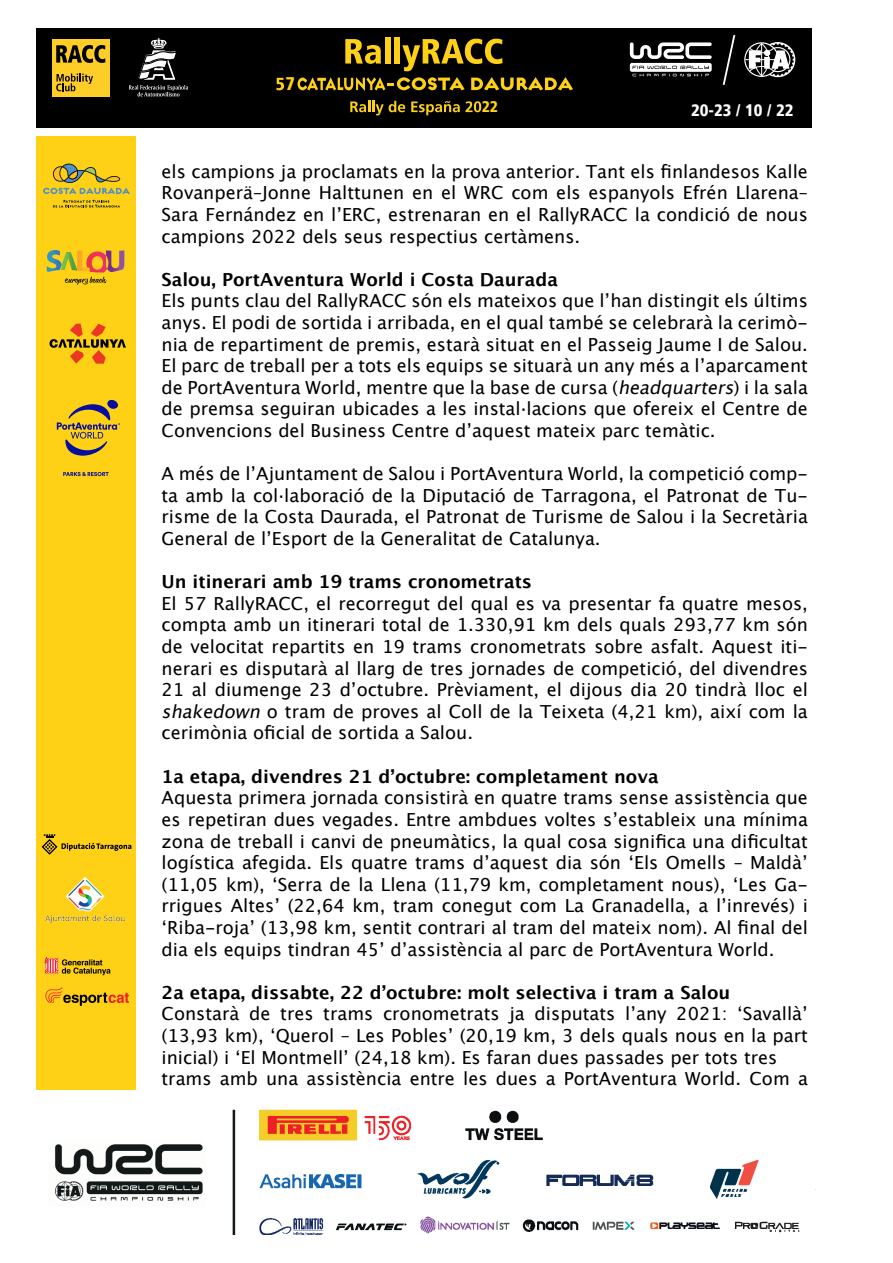
<style>
.page{position:relative;width:893px;height:1263px;background:#fff}
.page>*{position:absolute;margin:0;border:0;box-sizing:border-box;transform-origin:0 0}
.t1{font:900 condensed 18.3px "Frutiger LT";color:#fed116}
.t2{font:18px/21.6px "Lucida Grande";color:#000;text-align:justify}
.t3{font:700 18px "Lucida Grande";color:#000}
.t4{font:900 condensed 16.65px "Frutiger LT";color:#fff}
.t5{font:900 condensed 15.6px "Frutiger LT";color:#fed116}
.s1{font-style:italic}
</style>
<div class="page">
<div style="left:37px;top:28px;width:775px;height:99px;background:#000"></div>
<svg style="left:129px;top:38px;width:59px;height:59px"></svg>
<svg style="left:345px;top:39px;width:36px;height:25px"></svg>
<div style="left:385px;top:37px;width:5px;height:27px;background:#fed116"></div>
<div style="left:394px;top:37px;width:6px;height:27px;background:#fed116"></div>
<svg style="left:402px;top:39px;width:100px;height:32px"></svg>
<svg style="left:471px;top:77px;width:102px;height:13px"></svg>
<svg style="left:298px;top:77px;width:167px;height:14px"></svg>
<svg style="left:276px;top:78px;width:8px;height:12px"></svg>
<svg style="left:350px;top:101px;width:55px;height:14px"></svg>
<svg style="left:411px;top:101px;width:70px;height:14px"></svg>
<div style="left:36px;top:136px;width:99px;height:953px;background:#fed116"></div>
<svg style="left:49px;top:324px;width:77px;height:40px"></svg>
<svg style="left:45px;top:958px;width:65px;height:17px"></svg>
<svg style="left:45px;top:987px;width:84px;height:19px"></svg>
<img style="left:45px;top:865px;width:91px;height:74px">
<svg style="left:42px;top:834px;width:89px;height:21px"></svg>
<div style="left:52px;top:39px;width:58px;height:58px;background:#ffcd27"></div>
<svg style="left:56px;top:45px;width:49px;height:18px"></svg>
<svg style="left:56px;top:73px;width:37px;height:18px"></svg>
<div style="left:744px;top:42px;width:35px;height:35px;border:1px solid #fff;border-radius:50%"></div>
<hr style="left:745px;top:59px;width:33px;height:1px;background:#fff">
<svg style="left:748px;top:42px;width:48px;height:36px"></svg>
<svg style="left:630px;top:63px;width:82px;height:9px"></svg>
<svg style="left:630px;top:42px;width:82px;height:17px"></svg>
<svg style="left:632px;top:66px;width:77px;height:10px"></svg>
<svg style="left:57px;top:400px;width:63px;height:56px"></svg>
<svg style="left:63px;top:472px;width:46px;height:4px"></svg>
<svg style="left:723px;top:35px;width:12px;height:50px"></svg>
<img style="left:55px;top:1109px;width:761px;height:126px">
<svg style="left:53px;top:200px;width:67px;height:8px"></svg>
<svg style="left:43px;top:164px;width:87px;height:30px"></svg>
<svg style="left:47px;top:250px;width:77px;height:35px"></svg>
<p class="t1" style="left:285px;top:73px;width:11px">7</p>
<p class="t5" style="left:482px;top:97px;width:18px">22</p>
<p class="t4" style="left:691px;top:100px;width:104px">20-23 / 10 / 22</p>
<p class="t2" style="left:162px;top:161px;width:648px">els campions ja proclamats en la prova anterior. Tant els finlandesos Kalle Rovanperä–Jonne Halttunen en el WRC com els espanyols Efrén Llarena– Sara Fernández en l’ERC, estrenaran en el RallyRACC la condició de nous campions 2022 dels seus respectius certàmens.</p>
<p class="t3" style="left:162px;top:265px;width:398px">Salou, PortAventura World i Costa Daurada</p>
<p class="t2" style="left:162px;top:290px;width:648px">Els punts clau del RallyRACC són els mateixos que l’han distingit els últims anys. El podi de sortida i arribada, en el qual també se celebrarà la cerimò&shy;nia de repartiment de premis, estarà situat en el Passeig Jaume I de Salou.<br>El parc de treball per a tots els equips se situarà un any més a l’aparcament de PortAventura World, mentre que la base de cursa (<span class="s1">headquarters</span>) i la sala de premsa seguiran ubicades a les instal·lacions que ofereix el Centre de Convencions del Business Centre d’aquest mateix parc temàtic.</p>
<p class="t2" style="left:162px;top:463px;width:648px">A més de l’Ajuntament de Salou i PortAventura World, la competició comp&shy;ta amb la col·laboració de la Diputació de Tarragona, el Patronat de Tu&shy;risme de la Costa Daurada, el Patronat de Turisme de Salou i la Secretària General de l’Esport de la Generalitat de Catalunya.</p>
<p class="t3" style="left:162px;top:567px;width:372px">Un itinerari amb 19 trams cronometrats</p>
<p class="t2" style="left:162px;top:593px;width:648px">El 57 RallyRACC, el recorregut del qual es va presentar fa quatre mesos, compta amb un itinerari total de 1.330,91 km dels quals 293,77 km són de velocitat repartits en 19 trams cronometrats sobre asfalt. Aquest iti&shy;nerari es disputarà al llarg de tres jornades de competició, del divendres 21 al diumenge 23 d’octubre. Prèviament, el dijous dia 20 tindrà lloc el <span class="s1">shakedown</span> o tram de proves al Coll de la Teixeta (4,21 km), així com la cerimònia oficial de sortida a Salou.</p>
<p class="t3" style="left:162px;top:762px;width:499px">1a etapa, divendres 21 d’octubre: completament nova</p>
<p class="t2" style="left:162px;top:787px;width:648px">Aquesta primera jornada consistirà en quatre trams sense assistència que es repetiran dues vegades. Entre ambdues voltes s’estableix una mínima zona de treball i canvi de pneumàtics, la qual cosa significa una dificultat logística afegida. Els quatre trams d’aquest dia són ‘Els Omells – Maldà’ (11,05 km), ‘Serra de la Llena (11,79 km, completament nous), ‘Les Ga&shy;rrigues Altes’ (22,64 km, tram conegut com La Granadella, a l’inrevés) i ‘Riba-roja’ (13,98 km, sentit contrari al tram del mateix nom). Al final del dia els equips tindran 45’ d’assistència al parc de PortAventura World.</p>
<p class="t3" style="left:162px;top:978px;width:570px">2a etapa, dissabte, 22 d’octubre: molt selectiva i tram a Salou</p>
<p class="t2" style="left:162px;top:1003px;width:648px;text-align:left">Constarà de tres trams cronometrats ja disputats l’any 2021: ‘Savallà’ (13,93 km), ‘Querol – Les Pobles’ (20,19 km, 3 dels quals nous en la part inicial) i ‘El Montmell’ (24,18 km). Es faran dues passades per tots tres trams amb una assistència entre les dues a PortAventura World. Com a</p>
</div>
